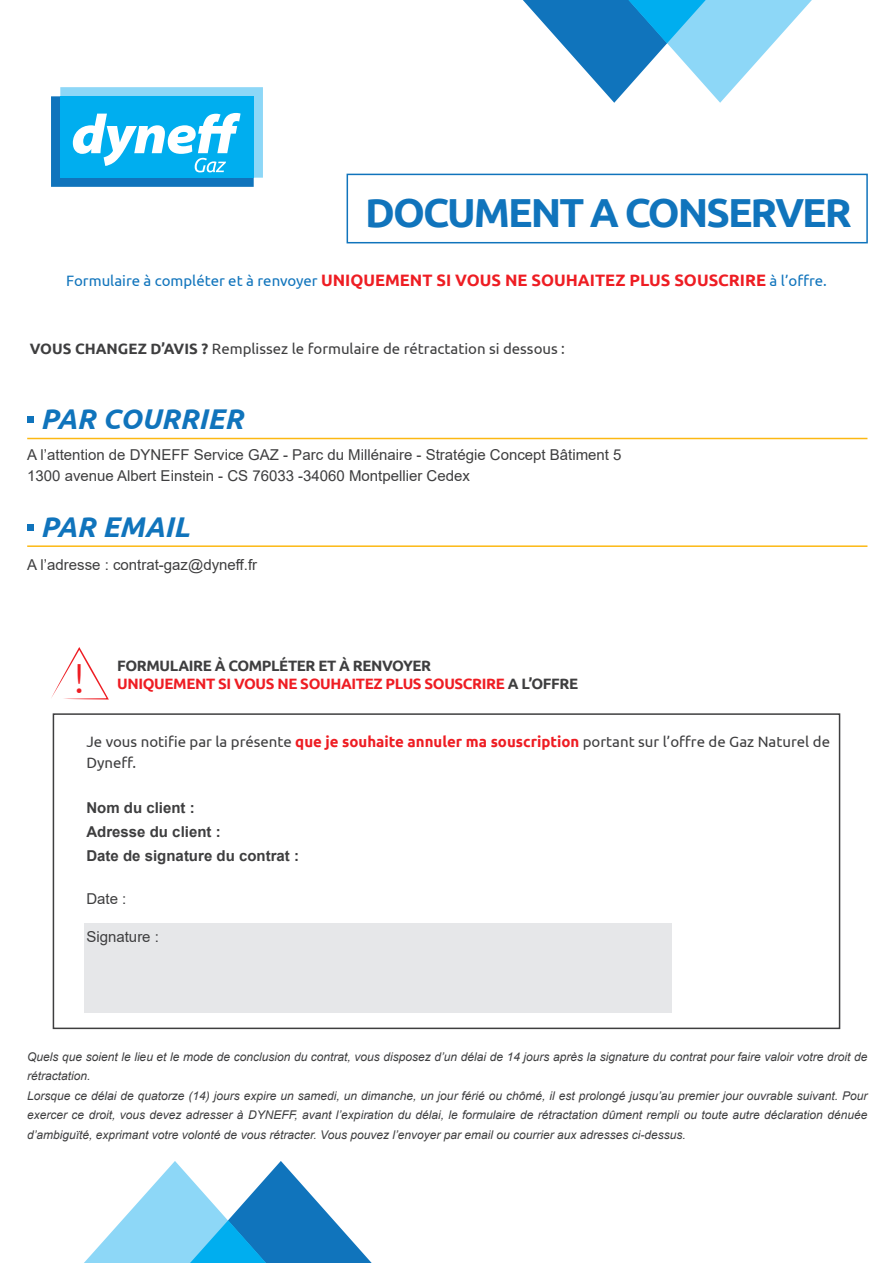
<style>
.page{position:relative;width:893px;height:1263px;background:#fff}
.page>*{position:absolute;margin:0;border:0;box-sizing:border-box;transform-origin:0 0}
.t1{font:300 42px "Ubuntu";color:#ee1d23}
.t2{font:700 40.5px "Ubuntu";letter-spacing:-.05em;color:#1074bc}
.t3{font:italic 700 28.5px "Ubuntu";color:#1074bc}
.t4{font:15px "Arial";color:#3e3e3f}
.t5{font:15px/21px "Ubuntu";color:#3e3e3f}
.t6{font:15px "Ubuntu";color:#1074bc}
.t7{font:700 15px "Arial";color:#3e3e3f}
.t8{font:700 15px "Ubuntu";letter-spacing:-.025em;color:#ee1d23}
.t9{font:700 15px "Ubuntu";letter-spacing:-.025em;color:#3e3e3f}
.t10{font:italic 12px/19.5px "Arial";color:#3e3e3f}
.s1{font-weight:700;font-size:16.5px;color:#ee1d23}
.s2{font-weight:700}
.s3{color:#3e3e3f}
.s4{font-weight:700;color:#ee1d23}
</style>
<div class="page">
<svg style="left:51px;top:87px;width:212px;height:100px"></svg>
<svg style="left:523px;top:0;width:289px;height:103px"></svg>
<svg style="left:84px;top:1161px;width:288px;height:102px"></svg>
<div style="left:27px;top:416px;width:7px;height:7px;background:#1074bc"></div>
<div style="left:84px;top:924px;width:588px;height:89px;background:#e6e7e9"></div>
<div style="left:53px;top:713px;width:787px;height:316px;border:2px solid #3e3e3f"></div>
<hr style="left:27px;top:438px;width:840px;height:1px;background:#fcb814">
<div style="left:27px;top:524px;width:7px;height:7px;background:#1074bc"></div>
<hr style="left:27px;top:545px;width:840px;height:2px;background:#fcb814">
<div style="left:347px;top:174px;width:521px;height:69px;border:2px solid #1074bc"></div>
<svg style="left:51px;top:647px;width:58px;height:52px"></svg>
<p class="t2" style="left:365px;top:188px;width:488px">DOCUMENT A CONSERVER</p>
<p class="t6" style="left:66px;top:272px;width:762px">Formulaire à compléter et à renvoyer <span class="s1">UNIQUEMENT SI VOUS NE SOUHAITEZ PLUS SOUSCRIRE</span> à l’offre.</p>
<p class="t5" style="left:30px;top:338px;width:537px"><span class="s2">VOUS CHANGEZ D’AVIS ?</span> Remplissez le formulaire de rétractation si dessous :</p>
<p class="t3" style="left:41px;top:402px;width:204px">PAR COURRIER</p>
<p class="t4" style="left:27px;top:445px;width:596px">A l’attention de DYNEFF Service GAZ - Parc du Millénaire - Stratégie Concept Bâtiment 5</p>
<p class="t4" style="left:27px;top:466px;width:444px">1300 avenue Albert Einstein - CS 76033 -34060 Montpellier Cedex</p>
<p class="t3" style="left:41px;top:509px;width:150px">PAR EMAIL</p>
<p class="t4" style="left:27px;top:554px;width:231px">A l’adresse : contrat-gaz@dyneff.fr</p>
<p class="t1" style="left:74px;top:652px;width:13px">!</p>
<p class="t9" style="left:117px;top:656px;width:315px">FORMULAIRE À COMPLÉTER ET À RENVOYER</p>
<p class="t8" style="left:117px;top:674px;width:462px">UNIQUEMENT SI VOUS NE SOUHAITEZ PLUS SOUSCRIRE <span class="s3">A L’OFFRE</span></p>
<p class="t5" style="left:86px;top:730px;width:745px">Je vous notifie par la présente <span class="s4">que je souhaite annuler ma souscription</span> portant sur l’offre de Gaz Naturel de<br>Dyneff.</p>
<p class="t7" style="left:86px;top:797px;width:110px">Nom du client :</p>
<p class="t7" style="left:86px;top:821px;width:136px">Adresse du client :</p>
<p class="t7" style="left:86px;top:845px;width:214px">Date de signature du contrat :</p>
<p class="t4" style="left:86px;top:889px;width:42px">Date :</p>
<p class="t4" style="left:86px;top:926px;width:74px">Signature :</p>
<p class="t10" style="left:27px;top:1047px;width:842px">Quels que soient le lieu et le mode de conclusion du contrat, vous disposez d’un délai de 14 jours après la signature du contrat pour faire valoir votre droit de rétractation.</p>
<p class="t10" style="left:27px;top:1086px;width:842px;text-align:justify">Lorsque ce délai de quatorze (14) jours expire un samedi, un dimanche, un jour férié ou chômé, il est prolongé jusqu’au premier jour ouvrable suivant. Pour exercer ce droit, vous devez adresser à DYNEFF, avant l’expiration du délai, le formulaire de rétractation dûment rempli ou toute autre déclaration dénuée d’ambiguïté, exprimant votre volonté de vous rétracter. Vous pouvez l’envoyer par email ou courrier aux adresses ci-dessus.</p>
</div>
